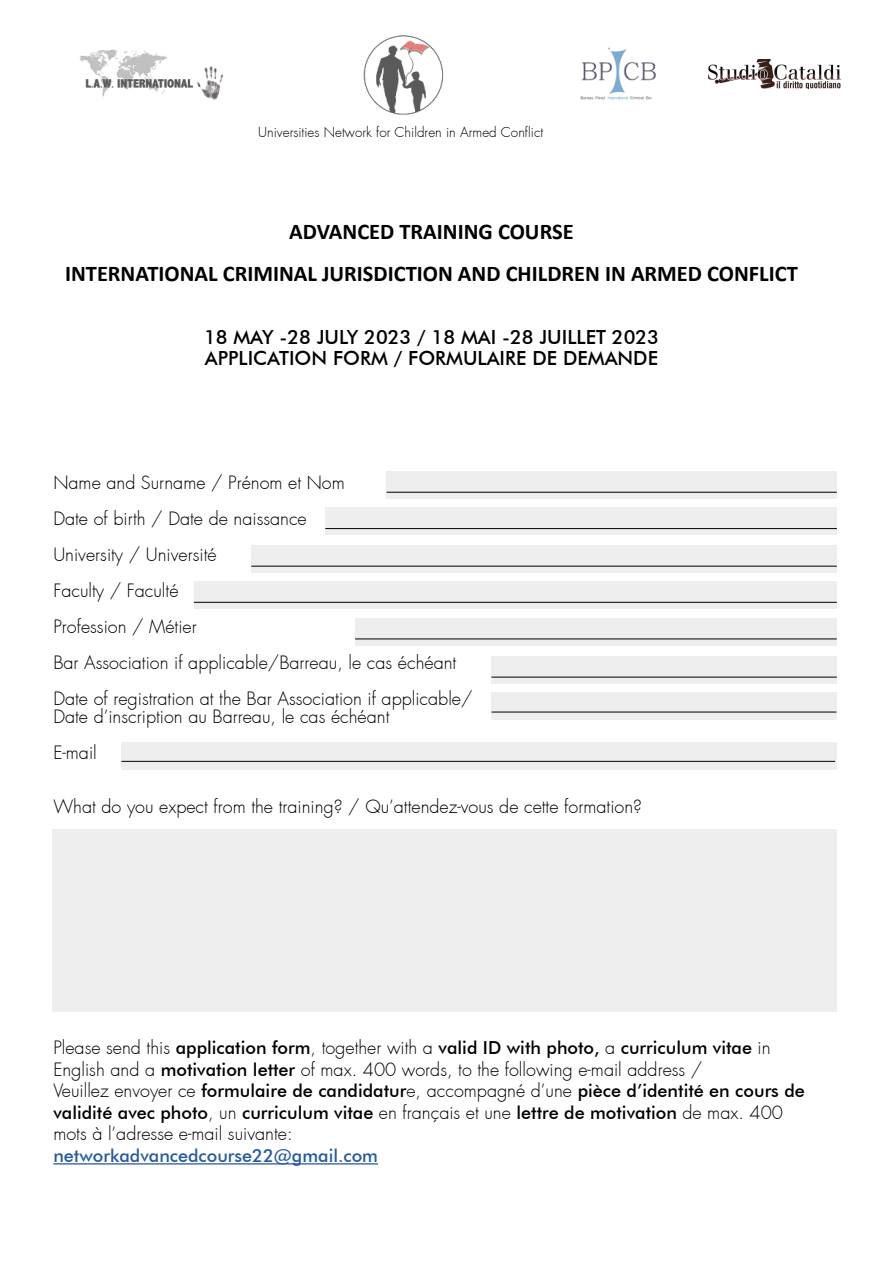
<style>
.page{position:relative;width:893px;height:1263px;background:#fff}
.page>*{position:absolute;margin:0;border:0;box-sizing:border-box;transform-origin:0 0}
.t1{font:700 22.5px/42px "Calibri";color:#000;text-align:center}
.t2{font:500 19.5px/21px "Futura BT";color:#000}
.t3{font:300 18px/36px "Futura";color:#000}
.t4{font:500 18px/21.6px "Futura BT";color:#000}
.t5{font:500 18px "Futura BT";color:#275b9b}
.t6{font:300 13.5px "Futura";color:#000}
.s1{font-family:"Futura";font-weight:300}
.s2{font-family:"Futura BT";font-weight:500}
</style>
<div class="page">
<img style="left:363px;top:35px;width:81px;height:80px">
<img style="left:580px;top:47px;width:76px;height:53px">
<img style="left:80px;top:49px;width:144px;height:51px">
<div style="left:492px;top:692px;width:345px;height:28px;background:#eee"></div>
<hr style="left:491px;top:712px;width:345px;height:1px;background:#000">
<hr style="left:53px;top:1163px;width:325px;height:1px;background:#275b9b">
<div style="left:52px;top:829px;width:785px;height:183px;background:#eee"></div>
<div style="left:387px;top:471px;width:450px;height:28px;background:#eee"></div>
<hr style="left:387px;top:492px;width:450px;height:1px;background:#000">
<div style="left:491px;top:656px;width:346px;height:27px;background:#eee"></div>
<hr style="left:491px;top:677px;width:346px;height:1px;background:#000">
<div style="left:325px;top:507px;width:512px;height:28px;background:#eee"></div>
<hr style="left:325px;top:528px;width:512px;height:1px;background:#000">
<div style="left:251px;top:545px;width:586px;height:27px;background:#eee"></div>
<hr style="left:251px;top:566px;width:586px;height:1px;background:#000">
<div style="left:194px;top:581px;width:643px;height:28px;background:#eee"></div>
<hr style="left:194px;top:602px;width:643px;height:1px;background:#000">
<div style="left:355px;top:618px;width:482px;height:27px;background:#eee"></div>
<hr style="left:355px;top:638px;width:482px;height:1px;background:#000">
<div style="left:121px;top:742px;width:716px;height:27px;background:#eee"></div>
<hr style="left:121px;top:761px;width:714px;height:1px;background:#000">
<img style="left:708px;top:60px;width:133px;height:28px">
<p class="t6" style="left:258px;top:124px;width:287px">Universities Network for Children in Armed Conflict</p>
<p class="t1" style="left:65px;top:210px;width:734px">ADVANCED TRAINING COURSE<br>INTERNATIONAL CRIMINAL JURISDICTION AND CHILDREN IN ARMED CONFLICT</p>
<p class="t2" style="left:204px;top:327px;width:456px">18 MAY -28 JULY 2023 / 18 MAI -28 JUILLET 2023<br>APPLICATION FORM / FORMULAIRE DE DEMANDE</p>
<p class="t3" style="left:53px;top:465px;width:421px">Name and Surname / Prénom et Nom<br>Date of birth / Date de naissance<br>University / Université<br>Faculty / Faculté<br>Profession / Métier<br>Bar Association if applicable/Barreau, le cas échéant Date of registration at the Bar Association if applicable/</p>
<p class="t3" style="left:53px;top:699px;width:338px">Date d’inscription au Barreau, le cas échéant<br>E-mail</p>
<p class="t3" style="left:53px;top:789px;width:590px">What do you expect from the training? / Qu’attendez-vous de cette formation?</p>
<p class="t4" style="left:53px;top:1036px;width:719px"><span class="s1">Please send this</span> application form<span class="s1">, together with a</span> valid ID with photo, <span class="s1">a</span> curriculum vitae <span class="s1">in</span></p>
<p class="t3" style="left:53px;top:1051px;width:651px">English and a <span class="s2">motivation letter</span> of max. 400 words, to the following e-mail address /</p>
<p class="t4" style="left:53px;top:1080px;width:753px"><span class="s1">Veuillez envoyer ce</span> formulaire de candidatur<span class="s1">e, accompagné d’une</span> pièce d’identité en cours de validité avec photo<span class="s1">, un</span> curriculum vitae <span class="s1">en français et une</span> lettre de motivation <span class="s1">de max. 400</span></p>
<p class="t3" style="left:53px;top:1116px;width:241px">mots à l’adresse e-mail suivante:</p>
<p class="t5" style="left:53px;top:1144px;width:326px">networkadvancedcourse22@gmail.com</p>
</div>
